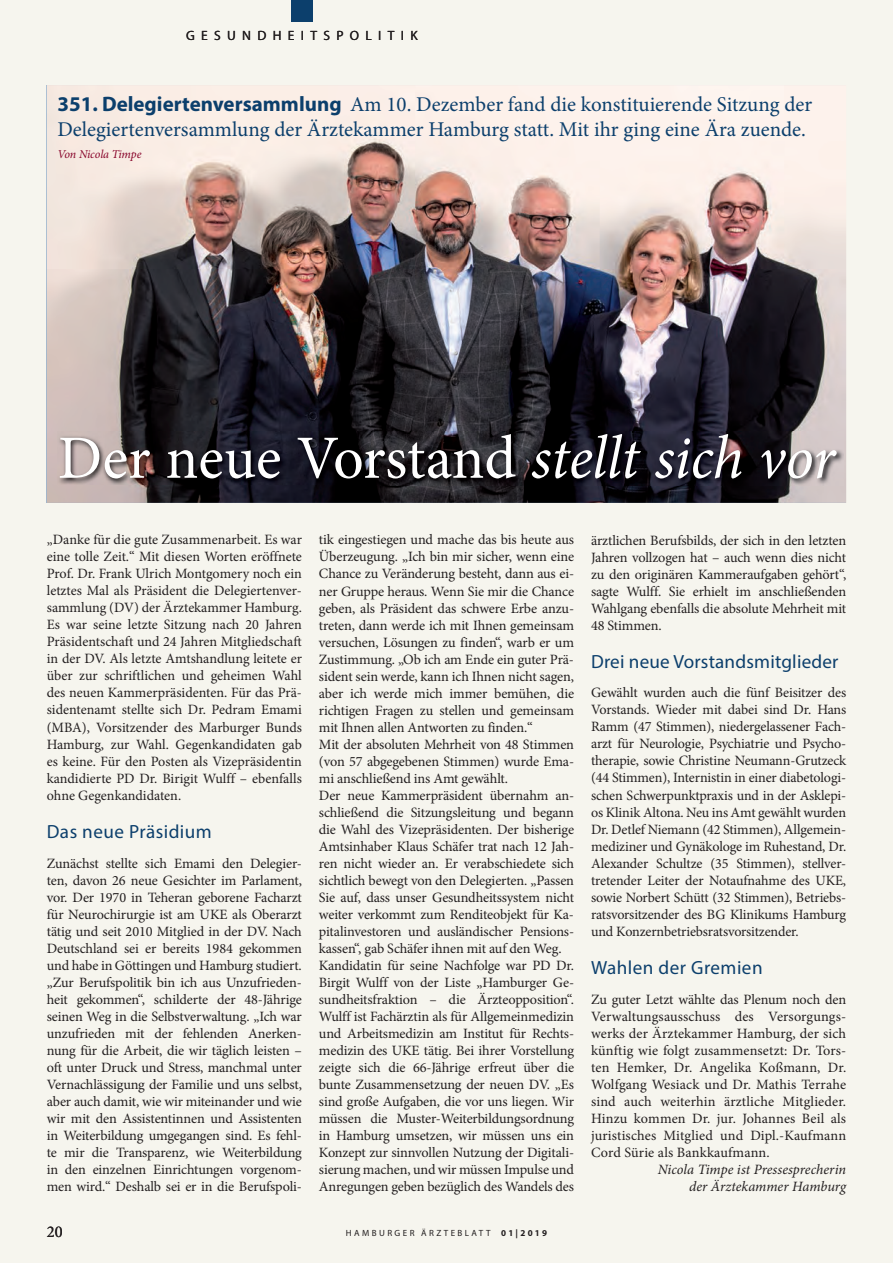
<style>
.page{position:relative;width:893px;height:1263px;background:#f6f5ee}
.page>*{position:absolute;margin:0;border:0;box-sizing:border-box;transform-origin:0 0}
.t1{font:61.5px "Minion Pro";letter-spacing:-.005em;color:#fff}
.t2{font:21px/25.5px "Minion Pro";color:#0c3f6c}
.t3{font:19.2px "Myriad Pro";letter-spacing:.01em;color:#0c3f6c}
.t4{font:16.5px "Minion Pro";color:#231f20}
.t5{font:14.25px/17px "Minion Pro";letter-spacing:-.01em;color:#231f20;text-align:justify}
.t6{font:italic 14.25px/17px "Minion Pro";color:#231f20;text-align:right}
.t7{font:13.5px "Myriad Pro";letter-spacing:.47em;color:#231f20}
.t8{font:italic 12px "Minion Pro";letter-spacing:-.01em;color:#880329}
.t9{font:9px "Myriad Pro";letter-spacing:.27em;color:#231f20}
.s1{font-family:"Myriad Pro";font-weight:700}
.s2{font-style:italic}
.s3{font-weight:700}
</style>
<div class="page">
<img style="left:47px;top:85px;width:799px;height:418px">
<div style="left:291px;top:0;width:22px;height:21px;background:#0c3f6c"></div>
<img style="left:57px;top:431px;width:786px;height:54px">
<p class="t7" style="left:186px;top:27px;width:233px">GESUNDHEITSPOLITIK</p>
<h2 class="t2" style="left:57px;top:91px;width:756px"><span class="s1">351. Delegiertenversammlung</span> Am 10. Dezember fand die konstituierende Sitzung der<br>Delegiertenversammlung der Ärztekammer Hamburg statt. Mit ihr ging eine Ära zuende.</h2>
<p class="t8" style="left:57px;top:146px;width:86px">Von Nicola Timpe</p>
<h1 class="t1" style="left:58px;top:417px;width:779px">Der neue Vorstand <span class="s2">stellt sich vor</span></h1>
<p class="t5" style="left:47px;top:531px;width:257px">„Danke für die gute Zusammenarbeit. Es war eine tolle Zeit.“ Mit diesen Worten eröffnete Prof. Dr. Frank Ulrich Montgomery noch ein letztes Mal als Präsident die Delegiertenver&shy;sammlung (DV) der Ärztekammer Hamburg.<br>Es war seine letzte Sitzung nach 20 Jahren Präsidentschaft und 24 Jahren Mitgliedschaft in der DV. Als letzte Amtshandlung leitete er über zur schriftlichen und geheimen Wahl des neuen Kammerpräsidenten. Für das Prä&shy;sidentenamt stellte sich Dr. Pedram Emami (MBA), Vorsitzender des Marburger Bunds Hamburg, zur Wahl. Gegenkandidaten gab es keine. Für den Posten als Vizepräsidentin kandidierte PD Dr. Birigit Wulff – ebenfalls ohne Gegenkandidaten.</p>
<h3 class="t3" style="left:47px;top:819px;width:167px">Das neue Präsidium</h3>
<p class="t5" style="left:47px;top:854px;width:257px">Zunächst stellte sich Emami den Delegier&shy;ten, davon 26 neue Gesichter im Parlament, vor. Der 1970 in Teheran geborene Facharzt für Neurochirurgie ist am UKE als Oberarzt tätig und seit 2010 Mitglied in der DV. Nach Deutschland sei er bereits 1984 gekommen und habe in Göttingen und Hamburg studiert. „Zur Berufspolitik bin ich aus Unzufrieden&shy;heit gekommen“, schilderte der 48-Jährige seinen Weg in die Selbstverwaltung. „Ich war unzufrieden mit der fehlenden Anerken&shy;nung für die Arbeit, die wir täglich leisten – oft unter Druck und Stress, manchmal unter Vernachlässigung der Familie und uns selbst, aber auch damit, wie wir miteinander und wie wir mit den Assistentinnen und Assistenten in Weiterbildung umgegangen sind. Es fehl&shy;te mir die Transparenz, wie Weiterbildung in den einzelnen Einrichtungen vorgenom&shy;men wird.“ Deshalb sei er in die Berufspoli-</p>
<p class="t5" style="left:319px;top:531px;width:257px;text-align:left">tik eingestiegen und mache das bis heute aus Überzeugung. „Ich bin mir sicher, wenn eine Chance zu Veränderung besteht, dann aus ei&shy;ner Gruppe heraus. Wenn Sie mir die Chance geben, als Präsident das schwere Erbe anzu&shy;treten, dann werde ich mit Ihnen gemeinsam versuchen, Lösungen zu finden“, warb er um Zustimmung. „Ob ich am Ende ein guter Prä&shy;sident sein werde, kann ich Ihnen nicht sagen, aber ich werde mich immer bemühen, die richtigen Fragen zu stellen und gemeinsam mit Ihnen allen Antworten zu finden.“<br>Mit der absoluten Mehrheit von 48 Stimmen (von 57 abgegebenen Stimmen) wurde Ema&shy;mi anschließend ins Amt gewählt.<br>Der neue Kammerpräsident übernahm an&shy;schließend die Sitzungsleitung und begann die Wahl des Vizepräsidenten. Der bisherige Amtsinhaber Klaus Schäfer trat nach 12 Jah&shy;ren nicht wieder an. Er verabschiedete sich sichtlich bewegt von den Delegierten. „Passen Sie auf, dass unser Gesundheitssystem nicht weiter verkommt zum Renditeobjekt für Ka&shy;pitalinvestoren und ausländischer Pensions&shy;kassen“, gab Schäfer ihnen mit auf den Weg.<br>Kandidatin für seine Nachfolge war PD Dr.<br>Birgit Wulff von der Liste „Hamburger Ge&shy;sundheitsfraktion – die Ärzteopposition“.<br>Wulff ist Fachärztin als für Allgemeinmedizin und Arbeitsmedizin am Institut für Rechts&shy;medizin des UKE tätig. Bei ihrer Vorstellung zeigte sich die 66-Jährige erfreut über die bunte Zusammensetzung der neuen DV. „Es sind große Aufgaben, die vor uns liegen. Wir müssen die Muster-Weiterbildungsordnung in Hamburg umsetzen, wir müssen uns ein Konzept zur sinnvollen Nutzung der Digitali&shy;sierung machen, und wir müssen Impulse und Anregungen geben bezüglich des Wandels des</p>
<p class="t5" style="left:591px;top:532px;width:257px">ärztlichen Berufsbilds, der sich in den letzten Jahren vollzogen hat – auch wenn dies nicht zu den originären Kammeraufgaben gehört“, sagte Wulff. Sie erhielt im anschließenden Wahlgang ebenfalls die absolute Mehrheit mit 48 Stimmen.</p>
<h3 class="t3" style="left:591px;top:649px;width:249px">Drei neue Vorstandsmitglieder</h3>
<p class="t5" style="left:591px;top:684px;width:257px">Gewählt wurden auch die fünf Beisitzer des Vorstands. Wieder mit dabei sind Dr. Hans Ramm (47 Stimmen), niedergelassener Fach&shy;arzt für Neurologie, Psychiatrie und Psycho&shy;therapie, sowie Christine Neumann-Grutzeck (44 Stimmen), Internistin in einer diabetologi&shy;schen Schwerpunktpraxis und in der Asklepi&shy;os Klinik Altona. Neu ins Amt gewählt wurden Dr. Detlef Niemann (42 Stimmen), Allgemein&shy;mediziner und Gynäkologe im Ruhestand, Dr.<br>Alexander Schultze (35 Stimmen), stellver&shy;tretender Leiter der Notaufnahme des UKE, sowie Norbert Schütt (32 Stimmen), Betriebs&shy;ratsvorsitzender des BG Klinikums Hamburg und Konzernbetriebsratsvorsitzender.</p>
<h3 class="t3" style="left:591px;top:955px;width:173px">Wahlen der Gremien</h3>
<p class="t5" style="left:591px;top:991px;width:257px">Zu guter Letzt wählte das Plenum noch den Verwaltungsausschuss des Versorgungs&shy;werks der Ärztekammer Hamburg, der sich künftig wie folgt zusammensetzt: Dr. Tors&shy;ten Hemker, Dr. Angelika Koßmann, Dr.<br>Wolfgang Wesiack und Dr. Mathis Terrahe sind auch weiterhin ärztliche Mitglieder.<br>Hinzu kommen Dr. jur. Johannes Beil als juristisches Mitglied und Dipl.-Kaufmann Cord Sürie als Bankkaufmann.</p>
<p class="t6" style="left:658px;top:1161px;width:190px">Nicola Timpe ist Pressesprecherin der Ärztekammer Hamburg</p>
<p class="t4" style="left:47px;top:1220px;width:17px">20</p>
<p class="t9" style="left:346px;top:1227px;width:203px">HAMBURGER ÄRZTEBLATT <span class="s3">01|2019</span></p>
</div>
